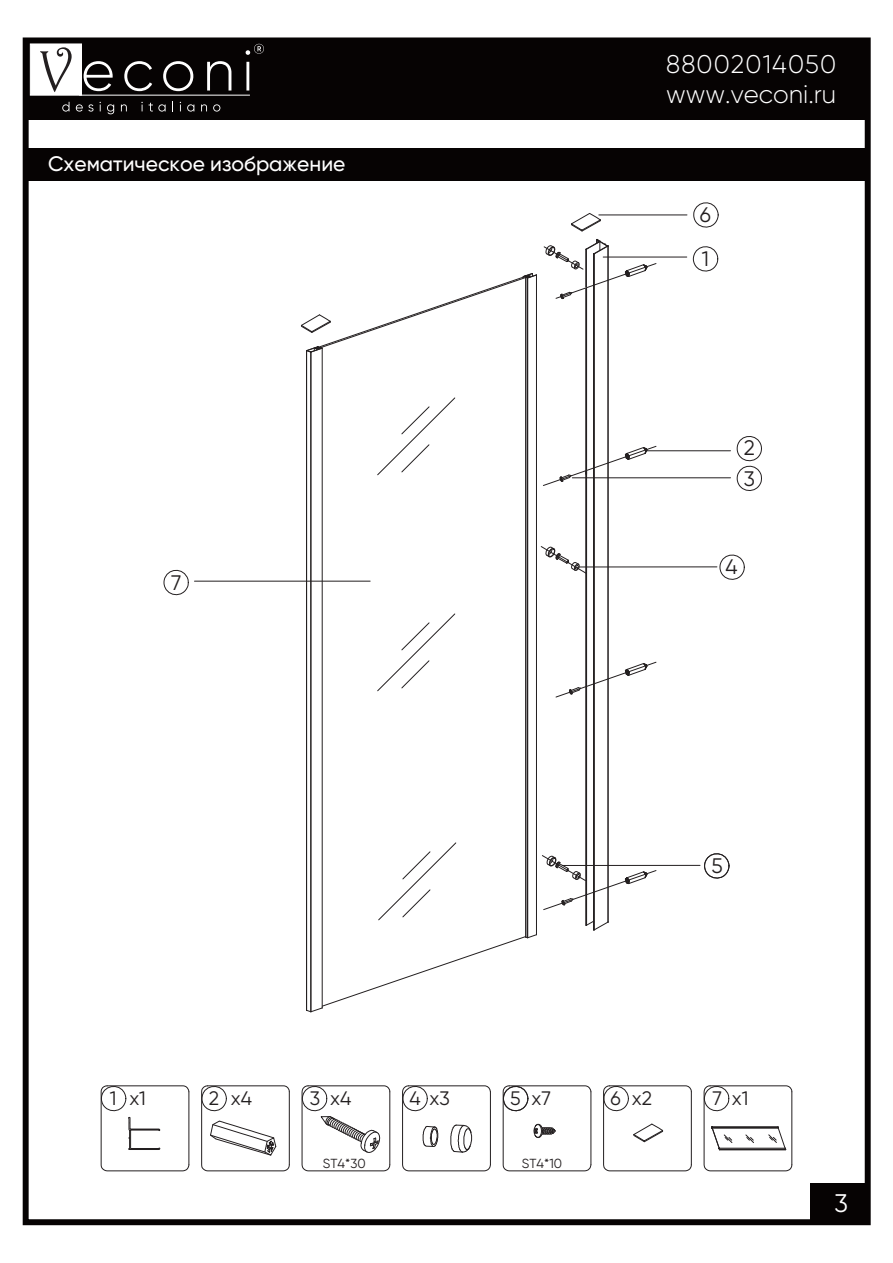
<style>
.page{position:relative;width:893px;height:1263px;background:#fff}
.page>*{position:absolute;margin:0;border:0;box-sizing:border-box;transform-origin:0 0}
.t1{font:300 25.5px/30.6px "Gilroy";letter-spacing:.045em;color:#fff}
.t2{font:25.5px "Gilroy";color:#fff}
.t3{font:500 21px "Gilroy";color:#fff}
.t4{font:21px/30.5px "Gilroy";color:#231f20}
.t5{font:19.5px "Gilroy";color:#231f20}
.t6{font:13.2px "Gilroy";letter-spacing:.005em;color:#231f20}
</style>
<div class="page">
<div style="left:23px;top:37px;width:848px;height:1188px;border:6px solid #060303"></div>
<div style="left:26px;top:40px;width:842px;height:80px;background:#060303"></div>
<div style="left:26px;top:148px;width:842px;height:32px;background:#060303"></div>
<div style="left:811px;top:1183px;width:57px;height:39px;background:#060303"></div>
<div style="left:30px;top:44px;width:52px;height:52px;background:#fff;border:1px solid #fff"></div>
<svg style="left:40px;top:47px;width:32px;height:45px"></svg>
<svg style="left:84px;top:61px;width:29px;height:30px"></svg>
<svg style="left:124px;top:61px;width:28px;height:30px"></svg>
<svg style="left:163px;top:61px;width:30px;height:30px"></svg>
<svg style="left:207px;top:61px;width:24px;height:30px"></svg>
<hr style="left:79px;top:95px;width:171px;height:1px;background:#fff">
<svg style="left:121px;top:104px;width:6px;height:7px"></svg>
<svg style="left:201px;top:104px;width:6px;height:7px"></svg>
<svg style="left:76px;top:104px;width:17px;height:8px"></svg>
<svg style="left:187px;top:104px;width:7px;height:8px"></svg>
<svg style="left:213px;top:104px;width:7px;height:8px"></svg>
<svg style="left:62px;top:102px;width:8px;height:10px"></svg>
<svg style="left:107px;top:104px;width:7px;height:10px"></svg>
<svg style="left:141px;top:102px;width:2px;height:9px"></svg>
<svg style="left:149px;top:103px;width:17px;height:9px"></svg>
<svg style="left:246px;top:44px;width:18px;height:47px"></svg>
<hr style="left:189px;top:1092px;width:1px;height:73px;background:#231f20">
<hr style="left:289px;top:1092px;width:1px;height:73px;background:#231f20">
<hr style="left:390px;top:1092px;width:1px;height:73px;background:#231f20">
<hr style="left:490px;top:1092px;width:1px;height:73px;background:#231f20">
<hr style="left:591px;top:1092px;width:1px;height:73px;background:#231f20">
<hr style="left:691px;top:1092px;width:1px;height:73px;background:#231f20">
<hr style="left:792px;top:1092px;width:1px;height:73px;background:#231f20">
<svg style="left:571px;top:213px;width:30px;height:18px"></svg>
<hr style="left:536px;top:275px;width:1px;height:660px;background:#231f20">
<hr style="left:527px;top:278px;width:1px;height:660px;background:#231f20">
<hr style="left:526px;top:277px;width:1px;height:660px;background:#231f20">
<hr style="left:525px;top:277px;width:1px;height:660px;background:#231f20">
<hr style="left:322px;top:348px;width:1px;height:660px;background:#231f20">
<hr style="left:311px;top:352px;width:1px;height:660px;background:#231f20">
<hr style="left:310px;top:352px;width:1px;height:660px;background:#231f20">
<hr style="left:306px;top:351px;width:1px;height:659px;background:#231f20">
<svg style="left:306px;top:934px;width:231px;height:79px"></svg>
<svg style="left:378px;top:614px;width:77px;height:77px"></svg>
<svg style="left:379px;top:843px;width:77px;height:77px"></svg>
<hr style="left:608px;top:246px;width:1px;height:676px;background:#231f20">
<hr style="left:594px;top:254px;width:1px;height:676px;background:#231f20">
<hr style="left:593px;top:254px;width:1px;height:676px;background:#231f20">
<hr style="left:586px;top:471px;width:1px;height:454px;background:#231f20">
<hr style="left:586px;top:288px;width:1px;height:186px;background:#231f20">
<svg style="left:586px;top:921px;width:23px;height:10px"></svg>
<svg style="left:378px;top:398px;width:77px;height:77px"></svg>
<svg style="left:543px;top:446px;width:113px;height:40px"></svg>
<svg style="left:556px;top:662px;width:100px;height:35px"></svg>
<hr style="left:603px;top:257px;width:84px;height:1px;background:#231f20">
<hr style="left:599px;top:215px;width:88px;height:1px;background:#231f20">
<hr style="left:647px;top:450px;width:83px;height:1px;background:#231f20">
<hr style="left:579px;top:567px;width:138px;height:1px;background:#231f20">
<hr style="left:562px;top:865px;width:138px;height:1px;background:#231f20">
<hr style="left:194px;top:581px;width:176px;height:1px;background:#231f20">
<svg style="left:301px;top:273px;width:236px;height:80px"></svg>
<hr style="left:572px;top:477px;width:158px;height:1px;background:#231f20">
<svg style="left:544px;top:239px;width:112px;height:60px"></svg>
<svg style="left:541px;top:546px;width:45px;height:27px"></svg>
<svg style="left:542px;top:855px;width:114px;height:55px"></svg>
<svg style="left:101px;top:1085px;width:88px;height:86px"></svg>
<svg style="left:202px;top:1085px;width:87px;height:86px"></svg>
<svg style="left:302px;top:1085px;width:88px;height:86px"></svg>
<svg style="left:402px;top:1085px;width:88px;height:86px"></svg>
<svg style="left:503px;top:1085px;width:88px;height:86px"></svg>
<svg style="left:603px;top:1085px;width:88px;height:86px"></svg>
<svg style="left:704px;top:1085px;width:88px;height:86px"></svg>
<svg style="left:693px;top:246px;width:25px;height:26px"></svg>
<svg style="left:737px;top:436px;width:25px;height:55px"></svg>
<svg style="left:720px;top:554px;width:24px;height:26px"></svg>
<svg style="left:704px;top:853px;width:25px;height:26px"></svg>
<svg style="left:694px;top:202px;width:24px;height:26px"></svg>
<svg style="left:164px;top:569px;width:24px;height:27px"></svg>
<p class="t3" style="left:48px;top:151px;width:299px">Схематическое изображение</p>
<p class="t4" style="left:171px;top:567px;width:12px">7</p>
<p class="t1" style="left:666px;top:48px;width:172px">88002014050 www.veconi.ru</p>
<p class="t4" style="left:700px;top:200px;width:13px">6</p>
<p class="t4" style="left:702px;top:243px;width:9px">1</p>
<p class="t4" style="left:744px;top:433px;width:13px">2<br>3</p>
<p class="t4" style="left:726px;top:551px;width:14px">4</p>
<p class="t4" style="left:711px;top:850px;width:13px">5</p>
<p class="t5" style="left:110px;top:1086px;width:38px">1 x1</p>
<p class="t5" style="left:209px;top:1086px;width:45px">2 x4</p>
<p class="t5" style="left:310px;top:1086px;width:43px">3 x4</p>
<p class="t5" style="left:409px;top:1086px;width:42px">4 x3</p>
<p class="t5" style="left:510px;top:1086px;width:42px">5 x7</p>
<p class="t5" style="left:610px;top:1086px;width:43px">6 x2</p>
<p class="t5" style="left:712px;top:1086px;width:38px">7 x1</p>
<p class="t6" style="left:323px;top:1155px;width:44px">ST4*30</p>
<p class="t6" style="left:522px;top:1155px;width:42px">ST4*10</p>
<p class="t2" style="left:835px;top:1187px;width:15px">3</p>
</div>
